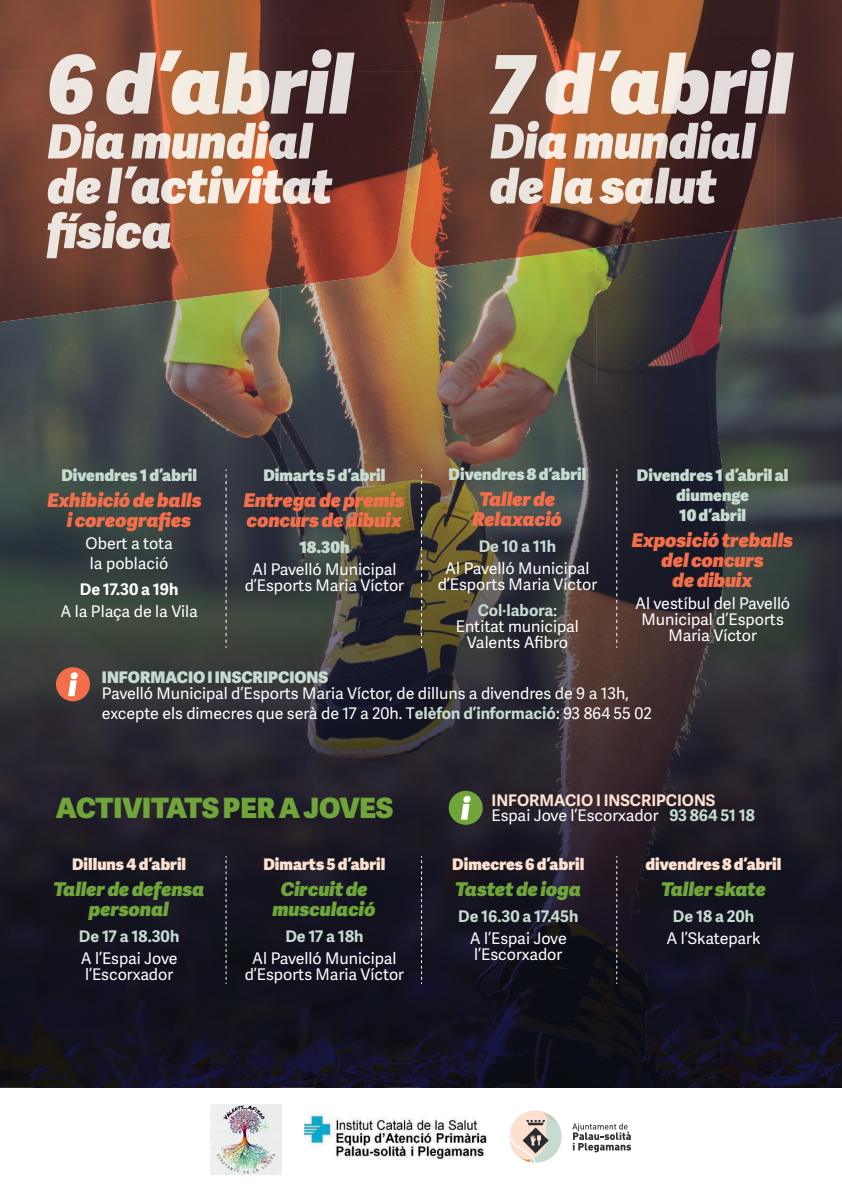
<style>
.page{position:relative;width:842px;height:1191px;background:#fff}
.page>*{position:absolute;margin:0;border:0;box-sizing:border-box;transform-origin:0 0}
.t1{font:800 28px "Adelle Sans";color:#70a53b}
.t2{font:italic 800 19px/20px "Adelle Sans";color:#f36e4b;text-align:center}
.t3{font:italic 800 19px/20px "Adelle Sans";color:#70a53b;text-align:center}
.t4{font:16px/16px "Adelle Sans";color:#fff;text-align:center}
.t5{font:800 16px/20px "Adelle Sans";color:#c6dcd0;text-align:center}
.t6{font:800 16px "Adelle Sans";color:#fde0d0}
.t7{font:700 16px "Adelle Sans";color:#c6dcd0}
.t8{font:700 16px "Adelle Sans";color:#fde0d0}
.t9{font:700 16px "Adelle Sans";color:#fff}
.s1{font-weight:700;color:#c6dcd0}
.s2{font-size:15.1px;color:#231f20}
</style>
<div class="page">
<img style="left:386px;top:251px;width:35px;height:836px">
<img style="left:597px;top:225px;width:245px;height:512px">
<img style="left:316px;top:281px;width:70px;height:806px">
<img style="left:421px;top:259px;width:176px;height:478px">
<img style="left:35px;top:301px;width:245px;height:786px">
<img style="left:280px;top:285px;width:36px;height:802px">
<img style="left:0;top:322px;width:35px;height:765px">
<img style="left:421px;top:737px;width:421px;height:350px">
<img style="left:0;top:0;width:409px;height:71px">
<img style="left:0;top:71px;width:66px;height:251px">
<img style="left:332px;top:71px;width:77px;height:180px">
<img style="left:66px;top:115px;width:266px;height:99px">
<img style="left:166px;top:214px;width:133px;height:87px">
<img style="left:299px;top:214px;width:33px;height:71px">
<img style="left:66px;top:258px;width:100px;height:56px">
<img style="left:332px;top:250px;width:63px;height:31px">
<img style="left:409px;top:0;width:100px;height:268px">
<img style="left:508px;top:0;width:334px;height:67px">
<img style="left:776px;top:67px;width:66px;height:158px">
<img style="left:508px;top:115px;width:201px;height:144px">
<img style="left:708px;top:115px;width:68px;height:119px">
<img style="left:49px;top:49px;width:306px;height:66px">
<img style="left:48px;top:121px;width:266px;height:38px">
<img style="left:48px;top:166px;width:285px;height:38px">
<img style="left:47px;top:210px;width:123px;height:48px">
<img style="left:489px;top:49px;width:305px;height:66px">
<img style="left:490px;top:121px;width:266px;height:38px">
<img style="left:490px;top:168px;width:227px;height:36px">
<div style="left:510px;top:1110px;width:52px;height:52px;background:#c6dcd0;border-radius:50%"></div>
<svg style="left:572px;top:1123px;width:59px;height:29px"></svg>
<svg style="left:510px;top:1110px;width:47px;height:52px"></svg>
<img style="left:211px;top:1104px;width:71px;height:70px">
<img style="left:304px;top:1113px;width:184px;height:47px">
<div style="left:56px;top:667px;width:34px;height:34px;background:#f36e4b;border-radius:50%"></div>
<svg style="left:68px;top:672px;width:10px;height:24px"></svg>
<svg style="left:226px;top:469px;width:1px;height:179px"></svg>
<svg style="left:421px;top:469px;width:1px;height:179px"></svg>
<svg style="left:616px;top:469px;width:1px;height:179px"></svg>
<div style="left:449px;top:791px;width:34px;height:34px;background:#70a53b;border-radius:50%"></div>
<svg style="left:461px;top:796px;width:9px;height:23px"></svg>
<svg style="left:226px;top:856px;width:1px;height:128px"></svg>
<svg style="left:421px;top:856px;width:1px;height:128px"></svg>
<svg style="left:616px;top:856px;width:1px;height:128px"></svg>
<p class="t5" style="left:61px;top:464px;width:137px">Divendres 1 d’abril</p>
<p class="t2" style="left:47px;top:489px;width:156px">Exhibició de balls i coreografies</p>
<p class="t4" style="left:86px;top:532px;width:89px;line-height:20px;text-align:left">Obert a tota la població</p>
<p class="t9" style="left:80px;top:577px;width:100px">De 17.30 a 19h</p>
<p class="t4" style="left:60px;top:602px;width:139px">A la Plaça de la Vila</p>
<p class="t5" style="left:263px;top:464px;width:123px">Dimarts 5 d’abril</p>
<p class="t2" style="left:244px;top:489px;width:163px;text-align:left">Entrega de premis concurs de dibuix</p>
<p class="t5" style="left:299px;top:536px;width:52px">18.30h</p>
<p class="t4" style="left:245px;top:560px;width:161px">Al Pavelló Municipal d’Esports Maria Víctor</p>
<p class="t5" style="left:449px;top:463px;width:139px">Divendres 8 d’abril</p>
<p class="t2" style="left:473px;top:488px;width:91px">Taller de<br>Relaxació</p>
<p class="t7" style="left:479px;top:534px;width:79px">De 10 a 11h</p>
<p class="t4" style="left:438px;top:559px;width:161px">Al Pavelló Municipal d’Esports Maria Víctor</p>
<p class="t4" style="left:456px;top:601px;width:124px"><span class="s1">Col·labora</span>:<br>Entitat municipal<br>Valents Afibro</p>
<p class="t5" style="left:637px;top:465px;width:153px">Divendres 1 d’abril al diumenge<br>10 d’abril</p>
<p class="t2" style="left:632px;top:530px;width:163px">Exposició treballs del concurs<br>de dibuix</p>
<p class="t4" style="left:635px;top:595px;width:157px">Al vestíbul del Pavelló<br>Municipal d’Esports<br>Maria Víctor</p>
<p class="t5" style="left:102px;top:666px;width:228px">INFORMACIO I INSCRIPCIONS</p>
<p class="t4" style="left:102px;top:683px;width:551px;line-height:20px;text-align:left">Pavelló Municipal d’Esports Maria Víctor, de dilluns a divendres de 9 a 13h, excepte els dimecres que serà de 17 a 20h. T<span class="s1">elèfon d’informació</span>: 93 864 55 02</p>
<h1 class="t1" style="left:56px;top:786px;width:338px">ACTIVITATS PER A JOVES</h1>
<p class="t6" style="left:72px;top:852px;width:116px">Dilluns 4 d’abril</p>
<p class="t3" style="left:54px;top:878px;width:153px">Taller de defensa personal</p>
<p class="t7" style="left:79px;top:924px;width:102px">De 17 a 18.30h</p>
<p class="t4" style="left:81px;top:950px;width:98px;text-align:left">A l’Espai Jove l’Escorxador</p>
<p class="t6" style="left:263px;top:852px;width:123px">Dimarts 5 d’abril</p>
<p class="t3" style="left:273px;top:878px;width:104px">Circuit de musculació</p>
<p class="t7" style="left:285px;top:924px;width:80px">De 17 a 18h</p>
<p class="t4" style="left:245px;top:950px;width:161px">Al Pavelló Municipal d’Esports Maria Víctor</p>
<p class="t8" style="left:491px;top:789px;width:225px">INFORMACIO I INSCRIPCIONS</p>
<p class="t4" style="left:491px;top:807px;width:265px">Espai Jove l’Escorxador <span class="s2">|</span> <span class="s1">93 864 51 18</span></p>
<p class="t6" style="left:452px;top:852px;width:133px">Dimecres 6 d’abril</p>
<p class="t3" style="left:455px;top:878px;width:128px">Tastet de ioga</p>
<p class="t7" style="left:458px;top:904px;width:122px">De 16.30 a 17.45h</p>
<p class="t4" style="left:470px;top:930px;width:98px;text-align:left">A l’Espai Jove l’Escorxador</p>
<p class="t6" style="left:646px;top:852px;width:137px">divendres 8 d’abril</p>
<p class="t3" style="left:661px;top:878px;width:106px">Taller skate</p>
<p class="t7" style="left:673px;top:904px;width:83px">De 18 a 20h</p>
<p class="t4" style="left:666px;top:930px;width:96px">A l’Skatepark</p>
</div>
